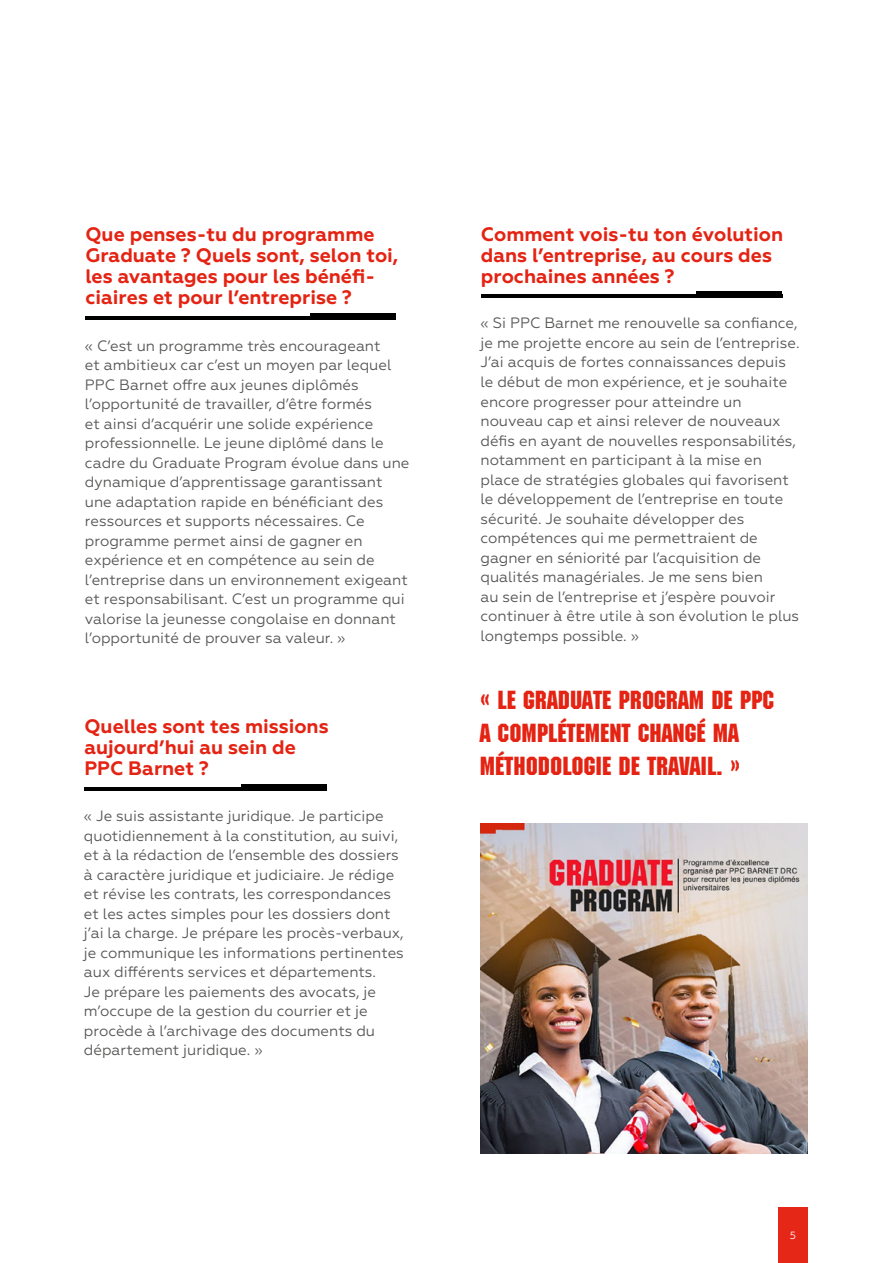
<style>
.page{position:relative;width:893px;height:1263px;background:#fff}
.page>*{position:absolute;margin:0;border:0;box-sizing:border-box;transform-origin:0 0}
.t1{font:25.5px/33px "Machine Std";color:#e42313}
.t2{font:700 19.5px/21px "Geometria";color:#e42313}
.t3{font:15px/19.5px "Geometria";color:#575756}
.t4{font:10.5px "Geometria";color:#fff}
</style>
<div class="page">
<div style="left:778px;top:1207px;width:30px;height:56px;background:#e52718"></div>
<img style="left:480px;top:824px;width:328px;height:329px">
<div style="left:311px;top:313px;width:85px;height:6px;background:#000"></div>
<hr style="left:85px;top:317px;width:311px;height:3px;background:#000">
<div style="left:242px;top:784px;width:85px;height:6px;background:#000"></div>
<hr style="left:84px;top:787px;width:243px;height:3px;background:#000">
<div style="left:697px;top:291px;width:85px;height:6px;background:#000"></div>
<hr style="left:481px;top:294px;width:301px;height:3px;background:#000">
<h2 class="t2" style="left:85px;top:223px;width:314px">Que penses-tu du programme<br>Graduate ? Quels sont, selon toi, les avantages pour les bénéfi&shy;ciaires et pour l’entreprise ?</h2>
<p class="t3" style="left:85px;top:336px;width:326px">« C’est un programme très encourageant<br>et ambitieux car c’est un moyen par lequel PPC Barnet offre aux jeunes diplômés l’opportunité de travailler, d’être formés<br>et ainsi d’acquérir une solide expérience professionnelle. Le jeune diplômé dans le cadre du Graduate Program évolue dans une dynamique d’apprentissage garantissant une adaptation rapide en bénéficiant des ressources et supports nécessaires. Ce programme permet ainsi de gagner en expérience et en compétence au sein de l’entreprise dans un environnement exigeant et responsabilisant. C’est un programme qui valorise la jeunesse congolaise en donnant l’opportunité de prouver sa valeur. »</p>
<h2 class="t2" style="left:84px;top:716px;width:246px">Quelles sont tes missions aujourd’hui au sein de<br>PPC Barnet ?</h2>
<p class="t3" style="left:84px;top:806px;width:321px">« Je suis assistante juridique. Je participe quotidiennement à la constitution, au suivi, et à la rédaction de l’ensemble des dossiers à caractère juridique et judiciaire. Je rédige et révise les contrats, les correspondances et les actes simples pour les dossiers dont j’ai la charge. Je prépare les procès-verbaux, je communique les informations pertinentes aux différents services et départements.<br>Je prépare les paiements des avocats, je m’occupe de la gestion du courrier et je procède à l’archivage des documents du département juridique. »</p>
<h2 class="t2" style="left:481px;top:223px;width:304px">Comment vois-tu ton évolution dans l’entreprise, au cours des prochaines années ?</h2>
<p class="t3" style="left:480px;top:313px;width:321px">« Si PPC Barnet me renouvelle sa confiance, je me projette encore au sein de l’entreprise.<br>J’ai acquis de fortes connaissances depuis le début de mon expérience, et je souhaite encore progresser pour atteindre un nouveau cap et ainsi relever de nouveaux défis en ayant de nouvelles responsabilités, notamment en participant à la mise en place de stratégies globales qui favorisent le développement de l’entreprise en toute sécurité. Je souhaite développer des compétences qui me permettraient de gagner en séniorité par l’acquisition de qualités managériales. Je me sens bien<br>au sein de l’entreprise et j’espère pouvoir continuer à être utile à son évolution le plus longtemps possible. »</p>
<h1 class="t1" style="left:480px;top:685px;width:296px">« LE GRADUATE PROGRAM DE PPC<br>A COMPLÉTEMENT CHANGÉ MA<br>MÉTHODOLOGIE DE TRAVAIL. »</h1>
<p class="t4" style="left:790px;top:1229px;width:8px">5</p>
</div>
